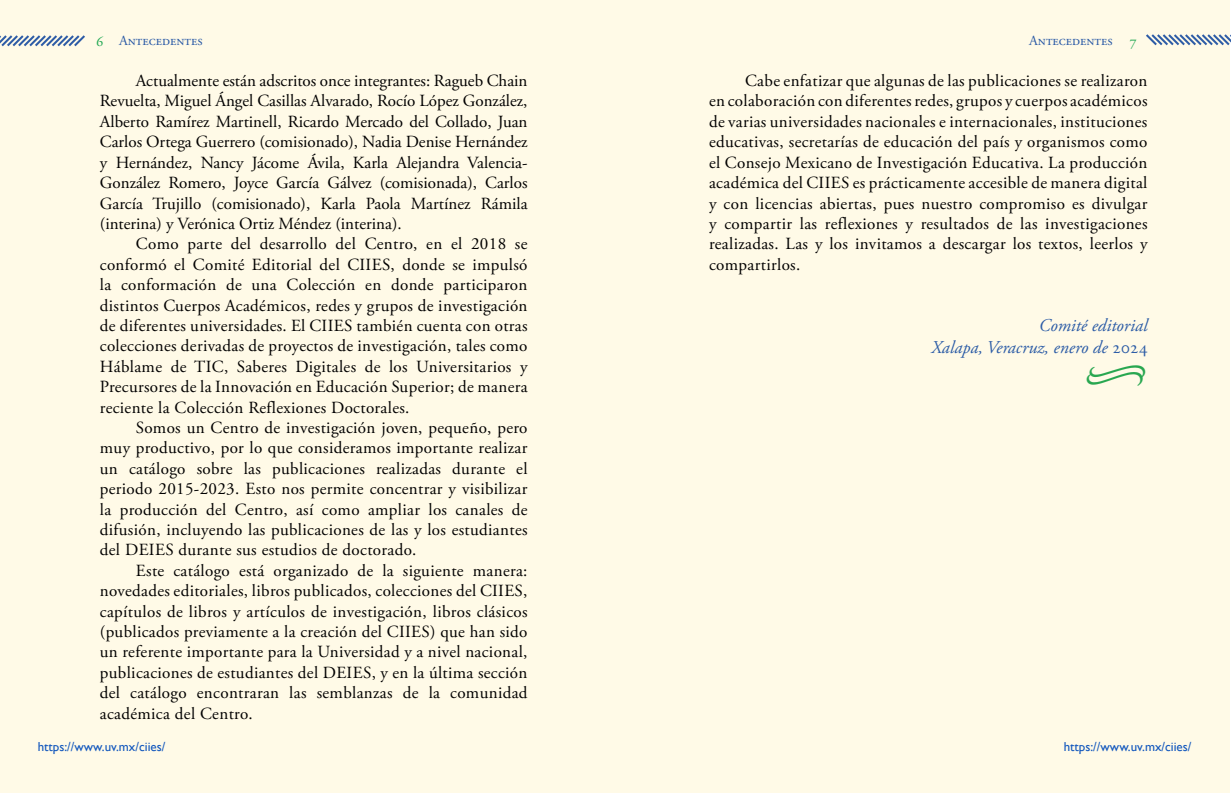
<style>
.page{position:relative;width:1231px;height:794px;background:#fff}
.page>*{position:absolute;margin:0;border:0;box-sizing:border-box;transform-origin:0 0}
.t1{font:40px "Minion Pro";color:#28a750}
.t2{font:italic 18px "Adobe Garamond Pro";color:#2c5ca6}
.t3{font:17px/20.4px "Adobe Garamond Pro";letter-spacing:.02em;color:#000;text-align:justify}
.t4{font:15px "Adobe Garamond Pro";color:#23a954}
.t5{font:14px "Adobe Garamond Pro";color:#2858a5}
.t6{font:13px "Gill Sans";color:#1257bd}
.s1{font-style:normal}
</style>
<div class="page">
<div style="left:0;top:0;width:1230px;height:793px;background:#fffae7"></div>
<svg style="left:0;top:34px;width:1230px;height:13px"></svg>
<p class="t5" style="left:119px;top:32px;width:85px">Antecedentes</p>
<p class="t5" style="left:1029px;top:32px;width:85px">Antecedentes</p>
<p class="t4" style="left:96px;top:32px;width:9px">6</p>
<p class="t4" style="left:1129px;top:32px;width:9px">7</p>
<p class="t3" style="left:100px;top:71px;width:429px;text-indent:36px">Actualmente están adscritos once integrantes: Ragueb Chain Revuelta, Miguel Ángel Casillas Alvarado, Rocío López González, Alberto Ramírez Martinell, Ricardo Mercado del Collado, Juan Carlos Ortega Guerrero (comisionado), Nadia Denise Hernández y Hernández, Nancy Jácome Ávila, Karla Alejandra Valencia-González Romero, Joyce García Gálvez (comisionada), Carlos García Trujillo (comisionado), Karla Paola Martínez Rámila (interina) y Verónica Ortiz Méndez (interina).</p>
<p class="t3" style="left:100px;top:234px;width:429px;text-indent:36px">Como parte del desarrollo del Centro, en el 2018 se conformó el Comité Editorial del CIIES, donde se impulsó la conformación de una Colección en donde participaron distintos Cuerpos Académicos, redes y grupos de investigación de diferentes universidades. El CIIES también cuenta con otras colecciones derivadas de proyectos de investigación, tales como Háblame de TIC, Saberes Digitales de los Universitarios y Precursores de la Innovación en Educación Superior; de manera reciente la Colección Reflexiones Doctorales.</p>
<p class="t3" style="left:100px;top:418px;width:429px;text-indent:36px">Somos un Centro de investigación joven, pequeño, pero muy productivo, por lo que consideramos importante realizar un catálogo sobre las publicaciones realizadas durante el periodo 2015-2023. Esto nos permite concentrar y visibilizar la producción del Centro, así como ampliar los canales de difusión, incluyendo las publicaciones de las y los estudiantes del DEIES durante sus estudios de doctorado.</p>
<p class="t3" style="left:100px;top:561px;width:429px;text-indent:36px">Este catálogo está organizado de la siguiente manera: novedades editoriales, libros publicados, colecciones del CIIES, capítulos de libros y artículos de investigación, libros clásicos (publicados previamente a la creación del CIIES) que han sido un referente importante para la Universidad y a nivel nacional, publicaciones de estudiantes del DEIES, y en la última sección del catálogo encontraran las semblanzas de la comunidad académica del Centro.</p>
<p class="t3" style="left:709px;top:71px;width:440px;text-indent:36px">Cabe enfatizar que algunas de las publicaciones se realizaron en colaboración con diferentes redes, grupos y cuerpos académicos de varias universidades nacionales e internacionales, instituciones educativas, secretarías de educación del país y organismos como el Consejo Mexicano de Investigación Educativa. La producción académica del CIIES es prácticamente accesible de manera digital y con licencias abiertas, pues nuestro compromiso es divulgar y compartir las reflexiones y resultados de las investigaciones realizadas. Las y los invitamos a descargar los textos, leerlos y compartirlos.</p>
<p class="t2" style="left:1038px;top:314px;width:110px">Comité editorial</p>
<p class="t2" style="left:931px;top:336px;width:217px">Xalapa, Veracruz, enero de <span class="s1">2024</span></p>
<p class="t1" style="left:1083px;top:344px;width:65px">•</p>
<p class="t6" style="left:38px;top:739px;width:129px">https://www.uv.mx/ciies/</p>
<p class="t6" style="left:1063px;top:739px;width:129px">https://www.uv.mx/ciies/</p>
</div>
